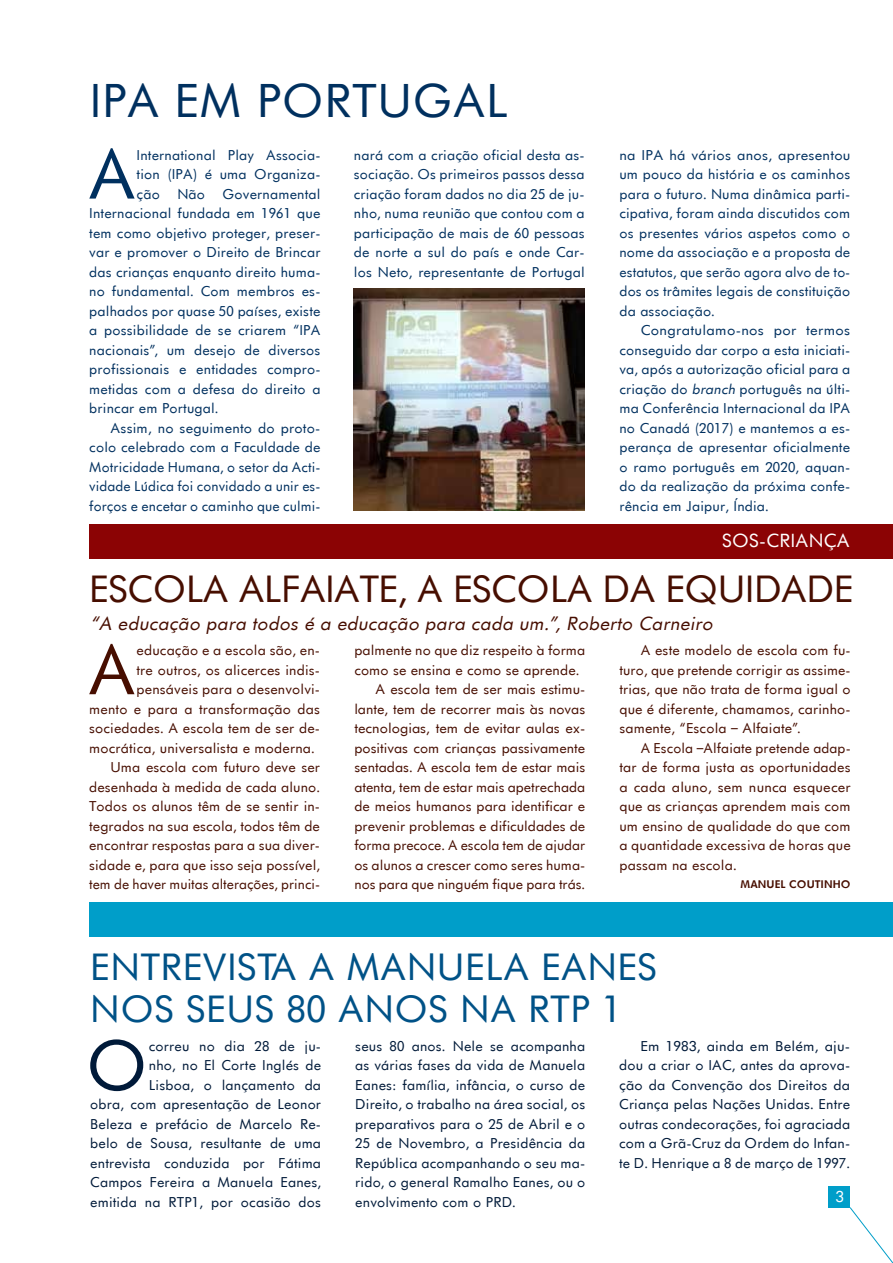
<style>
.page{position:relative;width:893px;height:1263px;background:#fff}
.page>*{position:absolute;margin:0;border:0;box-sizing:border-box;transform-origin:0 0}
.t1{font:66.3px "Futurist";color:#00305f}
.t2{font:66.3px "Futurist";color:#470e00}
.t3{font:66.3px "Futurist";color:#001a39}
.t4{font:45px "Futurist";color:#00305f}
.t5{font:36px/42px "Futurist";color:#005287}
.t6{font:36px "Futurist";letter-spacing:-.03em;color:#470e00}
.t7{font:italic 18px "Futurist";letter-spacing:-.22em;color:#470e00}
.t8{font:18px "Futurist";color:#fff}
.t9{font:15px "Futurist";color:#fff}
.t10{font:13.5px/19.5px "Futurist";color:#00305f;text-align:justify}
.t11{font:13.5px/19.5px "Futurist";letter-spacing:-.005em;color:#470e00;text-align:justify}
.t12{font:13.5px/19.5px "Futurist";color:#001a39;text-align:justify}
.t13{font:700 10.5px "Futurist";color:#470e00}
.s1{font-style:italic}
</style>
<div class="page">
<img style="left:353px;top:288px;width:232px;height:222px">
<div style="left:89px;top:525px;width:804px;height:34px;background:#8b0304"></div>
<svg style="left:849px;top:1207px;width:44px;height:56px"></svg>
<div style="left:829px;top:1186px;width:21px;height:21px;background:#009ec9"></div>
<div style="left:89px;top:903px;width:804px;height:34px;background:#009ec9"></div>
<h2 class="t4" style="left:89px;top:72px;width:420px">Ipa em PORTUGAL</h2>
<h1 class="t1" style="left:88px;top:132px;width:47px">A</h1>
<p class="t10" style="left:137px;top:145px;width:186px">I nternational Play Associa&shy;tion (IPA) é uma Organiza&shy;ção</p>
<p class="t10" style="left:354px;top:145px;width:232px">nará com a criação oficial desta as&shy;sociação. Os primeiros passos dessa criação foram dados no dia 25 de ju&shy;nho, numa reunião que contou com a participação de mais de 60 pessoas de norte a sul do país e onde Car&shy;los Neto, representante de Portugal</p>
<p class="t10" style="left:619px;top:145px;width:233px">na I PA há vários anos, apresentou um pouco da história e os caminhos para o futuro. Numa dinâmica parti&shy;cipativa, foram ainda discutidos com os presentes vários aspetos como o nome da associação e a proposta de estatutos, que serão agora alvo de to&shy;dos os trâmites legais de constituição da associação.</p>
<p class="t10" style="left:619px;top:320px;width:233px;text-indent:21px">Congratulamo-nos por termos conseguido dar corpo a esta iniciati&shy;va, após a autorização oficial para a criação do <span class="s1">branch</span> português na últi&shy;ma Conferência I nternacional da I PA no Canadá (2017) e mantemos a es&shy;perança de apresentar oficialmente o ramo português em 2020, aquan&shy;do da realização da próxima confe&shy;rência em Jaipur, Índia.</p>
<p class="t10" style="left:89px;top:184px;width:233px;text-indent:133px">Governamental Internacional fundada em 1961 que tem como objetivo proteger, preser&shy;var e promover o Direito de Brincar das crianças enquanto direito huma&shy;no fundamental. Com membros es&shy;palhados por quase 50 países, existe a possibilidade de se criarem “I PA nacionais”, um desejo de diversos profissionais e entidades compro&shy;metidas com a defesa do direito a brincar em Portugal.</p>
<p class="t10" style="left:89px;top:418px;width:233px;text-indent:21px">Assim, no seguimento do proto&shy;colo celebrado com a Faculdade de Motricidade Humana, o setor da Acti&shy;vidade Lúdica foi convidado a unir es&shy;forços e encetar o caminho que culmi-</p>
<p class="t10" style="left:177px;top:184px;width:29px">Não</p>
<h3 class="t8" style="left:722px;top:529px;width:13px">sos</h3>
<h3 class="t8" style="left:759px;top:529px;width:19px">-crian</h3>
<h3 class="t8" style="left:824px;top:529px;width:26px">ça</h3>
<h3 class="t6" style="left:89px;top:566px;width:766px">ESCOLA ALFAIATE, A ESCOLA DA EQUIDADE</h3>
<h3 class="t7" style="left:90px;top:612px;width:628px">“A educação para todos é a educação para cada um.”, Roberto Carneiro</h3>
<h1 class="t2" style="left:88px;top:628px;width:47px">A</h1>
<p class="t11" style="left:136px;top:640px;width:185px">educação e a escola são, en-</p>
<p class="t11" style="left:136px;top:660px;width:185px">tre outros, os alicerces indis-</p>
<p class="t11" style="left:136px;top:679px;width:185px">pensáveis para o desenvolvi-</p>
<p class="t11" style="left:89px;top:699px;width:232px">mento e para a transformação das</p>
<p class="t11" style="left:89px;top:718px;width:232px">sociedades. A escola tem de ser de-</p>
<p class="t11" style="left:89px;top:738px;width:227px">mocrática, universalista e moderna.</p>
<p class="t11" style="left:110px;top:757px;width:211px">Uma escola com futuro deve ser</p>
<p class="t11" style="left:89px;top:777px;width:233px">desenhada à medida de cada aluno.</p>
<p class="t11" style="left:89px;top:796px;width:232px">Todos os alunos têm de se sentir in-</p>
<p class="t11" style="left:89px;top:816px;width:232px">tegrados na sua escola, todos têm de</p>
<p class="t11" style="left:89px;top:835px;width:232px">encontrar respostas para a sua diver-</p>
<p class="t11" style="left:89px;top:855px;width:232px">sidade e, para que isso seja possível,</p>
<p class="t11" style="left:89px;top:874px;width:232px">tem de haver muitas alterações, princi-</p>
<p class="t11" style="left:354px;top:640px;width:233px">palmente no que diz respeito à forma</p>
<p class="t11" style="left:354px;top:660px;width:227px">como se ensina e como se aprende.</p>
<p class="t11" style="left:376px;top:679px;width:211px">A escola tem de ser mais estimu-</p>
<p class="t11" style="left:354px;top:699px;width:233px">lante, tem de recorrer mais às novas</p>
<p class="t11" style="left:354px;top:718px;width:233px">tecnologias, tem de evitar aulas ex-</p>
<p class="t11" style="left:354px;top:738px;width:233px">positivas com crianças passivamente</p>
<p class="t11" style="left:354px;top:757px;width:233px">sentadas. A escola tem de estar mais</p>
<p class="t11" style="left:354px;top:777px;width:233px">atenta, tem de estar mais apetrechada</p>
<p class="t11" style="left:354px;top:796px;width:233px">de meios humanos para identificar e</p>
<p class="t11" style="left:354px;top:816px;width:233px">prevenir problemas e dificuldades de</p>
<p class="t11" style="left:354px;top:835px;width:232px">forma precoce. A escola tem de ajudar</p>
<p class="t11" style="left:354px;top:855px;width:233px">os alunos a crescer como seres huma-</p>
<p class="t11" style="left:354px;top:874px;width:233px">nos para que ninguém fique para trás.</p>
<p class="t11" style="left:619px;top:640px;width:233px;text-indent:21px">A este modelo de escola com fu&shy;turo, que pretende corrigir as assime&shy;trias, que não trata de forma igual o que é diferente, chamamos, carinho&shy;samente, “Escola – Alfaiate”.</p>
<p class="t11" style="left:619px;top:738px;width:233px;text-indent:21px">A Escola –Alfaiate pretende adap&shy;tar de forma justa as oportunidades a cada aluno, sem nunca esquecer que as crianças aprendem mais com um ensino de qualidade do que com a quantidade excessiva de horas que passam na escola.</p>
<p class="t13" style="left:740px;top:877px;width:112px">MANUEL COUTINHO</p>
<h3 class="t5" style="left:90px;top:945px;width:569px">ENTREVISTA a MANUELA EANES nos</h3>
<h3 class="t5" style="left:186px;top:987px;width:23px">seus</h3>
<h3 class="t5" style="left:286px;top:987px;width:80px">80 anos</h3>
<h3 class="t5" style="left:460px;top:987px;width:89px">na rtp</h3>
<h3 class="t5" style="left:602px;top:987px;width:22px">1</h3>
<h1 class="t3" style="left:86px;top:1023px;width:55px">O</h1>
<p class="t12" style="left:90px;top:1036px;width:233px;text-align:right">correu no dia 28 de ju-<br>nho, no El Corte I nglés de<br>Lisboa, o lançamento da<br>obra, com apresentação de Leonor<br>Beleza e prefácio de Marcelo Re&shy;belo de Sousa, resultante de uma entrevista conduzida por Fátima<br>Campos Fereira a Manuela Eanes, emitida na RTP1, por ocasião dos</p>
<p class="t12" style="left:355px;top:1036px;width:232px">seus 80 anos. Nele se acompanha as várias fases da vida de Manuela Eanes: família, infância, o curso de Direito, o trabalho na área social, os preparativos para o 25 de Abril e o 25 de Novembro, a Presidência da República acompanhando o seu ma&shy;rido, o general Ramalho Eanes, ou o envolvimento com o PRD.</p>
<p class="t12" style="left:619px;top:1036px;width:233px;text-indent:21px">Em 1983, ainda em Belém, aju&shy;dou a criar o IAC, antes da aprova&shy;ção da Convenção dos Direitos da Criança pelas Nações Unidas. Entre outras condecorações, foi agraciada com a Grã-Cruz da Ordem do Infan&shy;te D. Henrique a 8 de março de 1997.</p>
<p class="t9" style="left:836px;top:1188px;width:10px">3</p>
</div>
